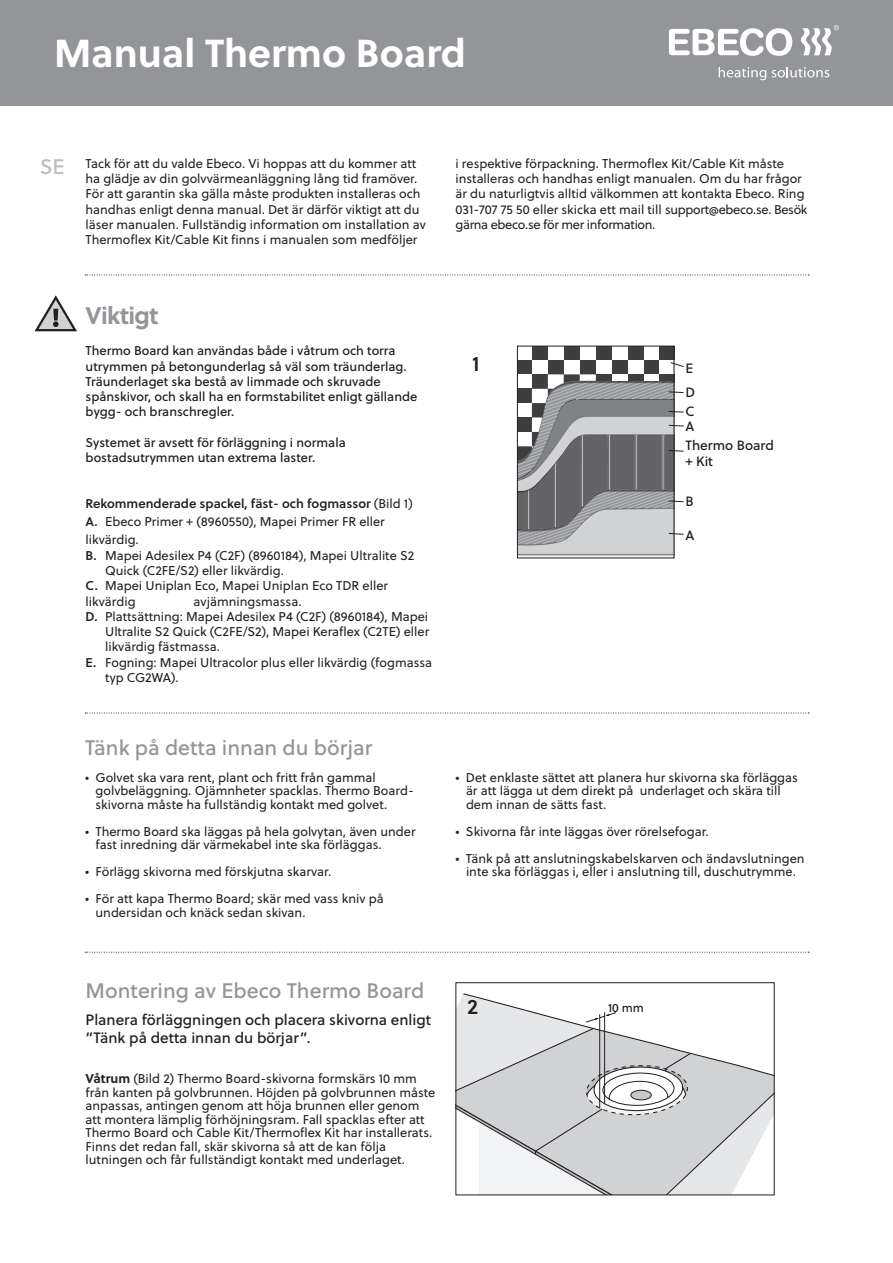
<style>
.page{position:relative;width:893px;height:1263px;background:#fff}
.page>*{position:absolute;margin:0;border:0;box-sizing:border-box;transform-origin:0 0}
.t1{font:700 39px "Soleil";color:#fff}
.t2{font:700 24px "Soleil";letter-spacing:-.025em;color:#939598}
.t3{font:21px "Soleil";color:#939598}
.t4{font:600 21px "Soleil";color:#231f20}
.t5{font:15px/18px "Soleil";color:#231f20}
.t6{font:13.5px/16.2px "Soleil";color:#231f20}
.t7{font:12.75px/13.5px "Soleil";color:#231f20}
.t8{font:12.75px/15.3px "Soleil";color:#231f20}
.t9{font:12px "Soleil";color:#231f20}
.s1{font-size:21px;color:#bcbdc0}
.s2{font-weight:600}
.s3{font-weight:700}
</style>
<div class="page">
<div style="left:0;top:0;width:893px;height:105px;background:#939598"></div>
<svg style="left:669px;top:28px;width:123px;height:28px"></svg>
<svg style="left:801px;top:25px;width:38px;height:30px"></svg>
<svg style="left:719px;top:67px;width:110px;height:13px"></svg>
<svg style="left:85px;top:275px;width:724px;height:1px"></svg>
<svg style="left:34px;top:295px;width:43px;height:37px"></svg>
<svg style="left:517px;top:346px;width:167px;height:212px"></svg>
<svg style="left:85px;top:713px;width:724px;height:1px"></svg>
<svg style="left:85px;top:952px;width:724px;height:1px"></svg>
<svg style="left:457px;top:993px;width:316px;height:200px"></svg>
<div style="left:455px;top:982px;width:320px;height:213px;border:1px solid #231f20"></div>
<h1 class="t1" style="left:54px;top:23px;width:414px">Manual Thermo Board</h1>
<p class="t7" style="left:86px;top:155px;width:342px;line-height:15.3px;text-indent:-46px"><span class="s1">SE</span> Tack för att du valde Ebeco. Vi hoppas att du kommer att ha glädje av din golvvärmeanläggning lång tid framöver.<br>För att garantin ska gälla måste produkten installeras och handhas enligt denna manual. Det är därför viktigt att du läser manualen. Fullständig information om installation av Thermoflex Kit/Cable Kit finns i manualen som medföljer</p>
<p class="t7" style="left:455px;top:155px;width:354px;line-height:15.3px">i respektive förpackning. Thermoflex Kit/Cable Kit måste installeras och handhas enligt manualen. Om du har frågor är du naturligtvis alltid välkommen att kontakta Ebeco. Ring 031-707 75 50 eller skicka ett mail till support@ebeco.se. Besök gärna ebeco.se för mer information.</p>
<h2 class="t2" style="left:86px;top:297px;width:74px">Viktigt</h2>
<p class="t8" style="left:86px;top:343px;width:333px">Thermo Board kan användas både i våtrum och torra utrymmen på betongunderlag så väl som träunderlag.<br>Träunderlaget ska bestå av limmade och skruvade spånskivor, och skall ha en formstabilitet enligt gällande bygg- och branschregler.</p>
<p class="t8" style="left:86px;top:434px;width:262px">Systemet är avsett för förläggning i normala bostadsutrymmen utan extrema laster.</p>
<p class="t7" style="left:86px;top:494px;width:329px;line-height:18px"><span class="s2">Rekommenderade spackel, fäst- och fogmassor</span> (Bild 1)<br><span class="s2">A.</span> Ebeco Primer + (8960550), Mapei Primer FR eller likvärdig.</p>
<p class="t7" style="left:86px;top:548px;width:330px"><span class="s2">B.</span> Mapei Adesilex P4 (C2F) (8960184), Mapei Ultralite S2</p>
<p class="t7" style="left:105px;top:563px;width:180px">Quick (C2FE/S2) eller likvärdig.</p>
<p class="t7" style="left:86px;top:579px;width:304px"><span class="s2">C.</span> Mapei Uniplan Eco, Mapei Uniplan Eco TDR eller</p>
<p class="t7" style="left:86px;top:594px;width:51px">likvärdig</p>
<p class="t7" style="left:194px;top:594px;width:109px">avjämningsmassa.</p>
<p class="t7" style="left:86px;top:609px;width:344px"><span class="s2">D.</span> Plattsättning: Mapei Adesilex P4 (C2F) (8960184), Mapei</p>
<p class="t7" style="left:105px;top:625px;width:326px">Ultralite S2 Quick (C2FE/S2), Mapei Keraflex (C2TE) eller</p>
<p class="t7" style="left:105px;top:640px;width:116px">likvärdig fästmassa.</p>
<p class="t7" style="left:86px;top:655px;width:348px"><span class="s2">E.</span> Fogning: Mapei Ultracolor plus eller likvärdig (fogmassa</p>
<p class="t7" style="left:105px;top:670px;width:75px">typ CG2WA).</p>
<h3 class="t3" style="left:85px;top:731px;width:289px">Tänk på detta innan du börjar</h3>
<p class="t7" style="left:96px;top:770px;width:320px;text-indent:-11px">• Golvet ska vara rent, plant och fritt från gammal golvbeläggning. Ojämnheter spacklas. Thermo Board&shy;skivorna måste ha fullständig kontakt med golvet.</p>
<p class="t7" style="left:96px;top:824px;width:322px;text-indent:-11px">• Thermo Board ska läggas på hela golvytan, även under fast inredning där värmekabel inte ska förläggas.</p>
<p class="t7" style="left:85px;top:865px;width:248px">• Förlägg skivorna med förskjutna skarvar.</p>
<p class="t7" style="left:96px;top:892px;width:290px;text-indent:-11px">• För att kapa Thermo Board; skär med vass kniv på undersidan och knäck sedan skivan.</p>
<h3 class="t4" style="left:472px;top:348px;width:9px">1</h3>
<p class="t6" style="left:685px;top:360px;width:9px">E</p>
<p class="t6" style="left:685px;top:383px;width:11px">D</p>
<p class="t6" style="left:685px;top:403px;width:11px">C</p>
<p class="t6" style="left:685px;top:418px;width:10px">A</p>
<p class="t6" style="left:685px;top:437px;width:90px">Thermo Board + Kit</p>
<p class="t6" style="left:685px;top:493px;width:10px">B</p>
<p class="t6" style="left:685px;top:526px;width:10px">A</p>
<p class="t7" style="left:466px;top:770px;width:333px;text-indent:-11px">• Det enklaste sättet att planera hur skivorna ska förläggas är att lägga ut dem direkt på underlaget och skära till dem innan de sätts fast.</p>
<p class="t7" style="left:455px;top:824px;width:255px">• Skivorna får inte läggas över rörelsefogar.</p>
<p class="t7" style="left:455px;top:851px;width:351px;text-align:center">• Tänk på att anslutningskabelskarven och ändavslutningen inte ska förläggas i, eller i anslutning till, duschutrymme.</p>
<h3 class="t3" style="left:86px;top:975px;width:340px">Montering av Ebeco Thermo Board</h3>
<p class="t5" style="left:86px;top:1010px;width:347px">Planera förläggningen och placera skivorna enligt ”Tänk på detta innan du börjar”.</p>
<p class="t7" style="left:86px;top:1072px;width:351px"><span class="s3">Våtrum</span> (Bild 2) Thermo Board-skivorna formskärs 10 mm från kanten på golvbrunnen. Höjden på golvbrunnen måste anpassas, antingen genom att höja brunnen eller genom att montera lämplig förhöjningsram. Fall spacklas efter att Thermo Board och Cable Kit/Thermoflex Kit har installerats.<br>Finns det redan fall, skär skivorna så att de kan följa lutningen och får fullständigt kontakt med underlaget.</p>
<h3 class="t4" style="left:467px;top:990px;width:12px">2</h3>
<p class="t9" style="left:608px;top:999px;width:37px">10 mm</p>
</div>
